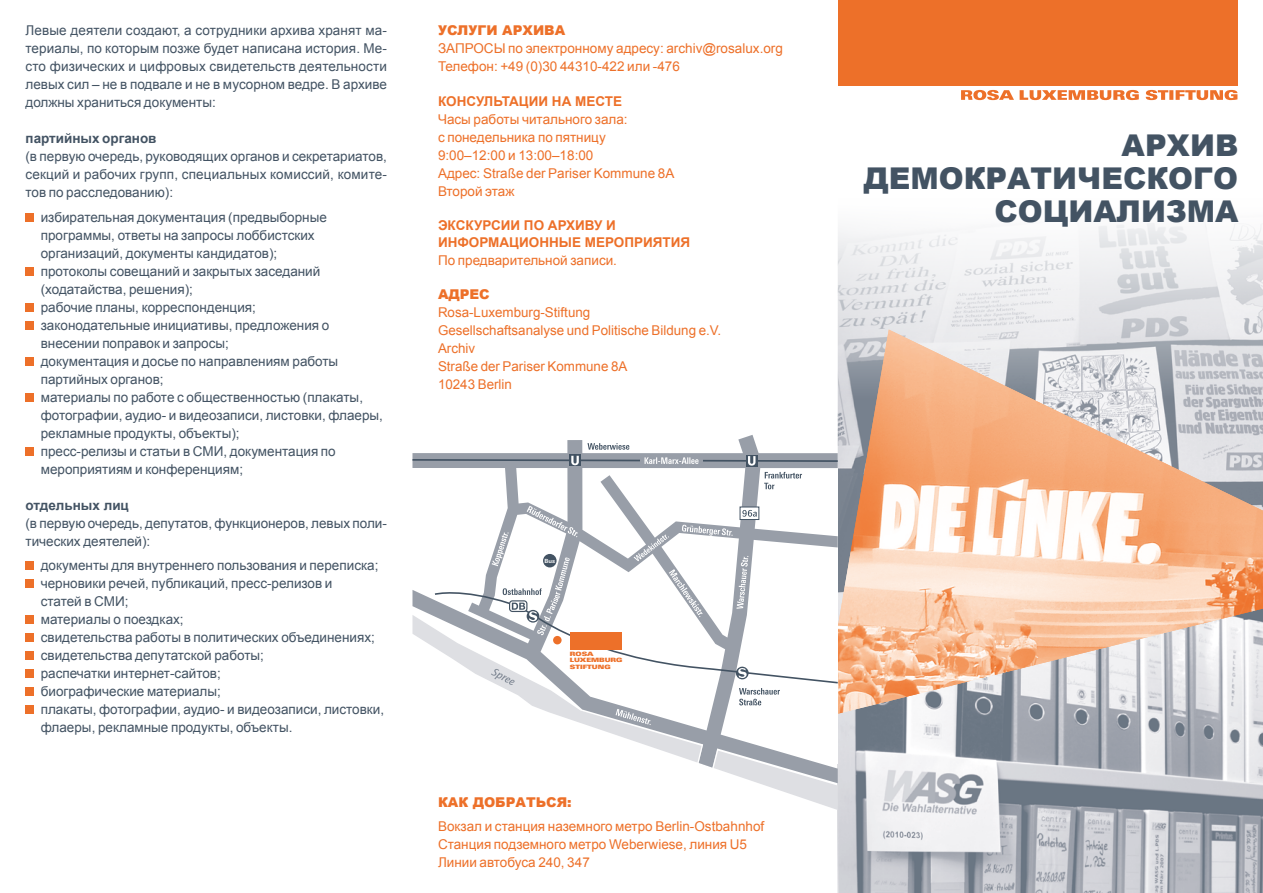
<style>
.page{position:relative;width:1263px;height:893px;background:#fff}
.page>*{position:absolute;margin:0;border:0;box-sizing:border-box;transform-origin:0 0}
.t1{font:900 30px/33px "Arial";color:#435363;text-align:right}
.t2{font:13.5px/18px "Arial";color:#435363}
.t3{font:13.5px/18px "Arial";color:#ed7029}
.t4{font:700 13.5px/16.5px "Arial";color:#ed7029}
.t5{font:900 13.5px "Arial";color:#ed7029}
.t6{font:700 13.5px "Arial";color:#435363}
.t7{font:5.85px/6.4px "Linotype Univers Extd X Black";color:#ed7029}
.t8{font:700 5.7px "Linotype Univers Basic";color:#fff}
</style>
<div class="page">
<img style="left:838px;top:718px;width:425px;height:175px">
<img style="left:838px;top:223px;width:425px;height:107px">
<img style="left:837px;top:330px;width:426px;height:388px">
<div style="left:838px;top:0;width:399px;height:85px;background:#ed7029"></div>
<svg style="left:961px;top:90px;width:276px;height:10px"></svg>
<div style="left:26px;top:213px;width:8px;height:9px;background:#ed7029"></div>
<div style="left:26px;top:267px;width:8px;height:9px;background:#ed7029"></div>
<div style="left:26px;top:303px;width:8px;height:9px;background:#ed7029"></div>
<div style="left:26px;top:321px;width:8px;height:9px;background:#ed7029"></div>
<div style="left:26px;top:357px;width:8px;height:9px;background:#ed7029"></div>
<div style="left:26px;top:393px;width:8px;height:9px;background:#ed7029"></div>
<div style="left:26px;top:447px;width:8px;height:9px;background:#ed7029"></div>
<div style="left:26px;top:562px;width:8px;height:8px;background:#ed7029"></div>
<div style="left:26px;top:580px;width:8px;height:8px;background:#ed7029"></div>
<div style="left:26px;top:616px;width:8px;height:8px;background:#ed7029"></div>
<div style="left:26px;top:634px;width:8px;height:8px;background:#ed7029"></div>
<div style="left:26px;top:652px;width:8px;height:8px;background:#ed7029"></div>
<div style="left:26px;top:670px;width:8px;height:8px;background:#ed7029"></div>
<div style="left:26px;top:688px;width:8px;height:8px;background:#ed7029"></div>
<div style="left:26px;top:706px;width:8px;height:8px;background:#ed7029"></div>
<svg style="left:759px;top:783px;width:79px;height:27px"></svg>
<svg style="left:412px;top:435px;width:426px;height:348px"></svg>
<svg style="left:569px;top:455px;width:12px;height:1px"></svg>
<div style="left:746px;top:455px;width:11px;height:11px;background:#435363"></div>
<svg style="left:696px;top:743px;width:8px;height:24px"></svg>
<svg style="left:711px;top:747px;width:8px;height:24px"></svg>
<svg style="left:587px;top:443px;width:42px;height:7px"></svg>
<svg style="left:764px;top:472px;width:38px;height:17px"></svg>
<div style="left:640px;top:455px;width:63px;height:11px;background:#989ea8"></div>
<svg style="left:412px;top:456px;width:427px;height:10px;background:#8f96a1"></svg>
<svg style="left:433px;top:506px;width:406px;height:219px"></svg>
<p class="t2" style="left:26px;top:22px;width:363px;text-align:justify">Левые деятели создают, а сотрудники архива хранят ма&shy;териалы, по которым позже будет написана история. Ме&shy;сто физических и цифровых свидетельств деятельности левых сил – не в подвале и не в мусорном ведре. В архиве должны храниться документы:</p>
<p class="t6" style="left:26px;top:130px;width:133px">партийных органов</p>
<p class="t2" style="left:26px;top:148px;width:363px;text-align:justify">(в первую очередь, руководящих органов и секретариатов, секций и рабочих групп, специальных комиссий, комите&shy;тов по расследованию):</p>
<p class="t2" style="left:41px;top:208px;width:344px">избирательная документация (предвыборные программы, ответы на запросы лоббистских организаций, документы кандидатов);<br>протоколы совещаний и закрытых заседаний (ходатайства, решения);<br>рабочие планы, корреспонденция;<br>законодательные инициативы, предложения о внесении поправок и запросы;<br>документация и досье по направлениям работы партийных органов;<br>материалы по работе с общественностью (плакаты, фотографии, аудио- и видеозаписи, листовки, флаеры, рекламные продукты, объекты);<br>пресс-релизы и статьи в СМИ, документация по мероприятиям и конференциям;</p>
<p class="t6" style="left:26px;top:496px;width:105px">отдельных лиц</p>
<p class="t2" style="left:26px;top:514px;width:363px">(в первую очередь, депутатов, функционеров, левых поли&shy;тических деятелей):</p>
<p class="t2" style="left:41px;top:556px;width:345px">документы для внутреннего пользования и переписка; черновики речей, публикаций, пресс-релизов и<br>статей в СМИ;<br>материалы о поездках;<br>свидетельства работы в политических объединениях; свидетельства депутатской работы;<br>распечатки интернет-сайтов;<br>биографические материалы;<br>плакаты, фотографии, аудио- и видеозаписи, листовки, флаеры, рекламные продукты, объекты.</p>
<p class="t5" style="left:438px;top:21px;width:129px">УСЛУГИ АРХИВА</p>
<p class="t3" style="left:438px;top:40px;width:346px">ЗАПРОСЫ по электронному адресу: archiv@rosalux.org<br>Телефон: +49 (0)30 44310-422 или -476</p>
<p class="t4" style="left:438px;top:93px;width:186px">КОНСУЛЬТАЦИИ НА МЕСТЕ</p>
<p class="t3" style="left:438px;top:110px;width:238px">Часы работы читального зала:<br>с понедельника по пятницу<br>9:00–12:00 и 13:00–18:00<br>Адрес: Straße der Pariser Kommune 8A<br>Второй этаж</p>
<p class="t4" style="left:438px;top:218px;width:254px">ЭКСКУРСИИ ПО АРХИВУ И<br>ИНФОРМАЦИОННЫЕ МЕРОПРИЯТИЯ</p>
<p class="t3" style="left:438px;top:251px;width:181px">По предварительной записи.</p>
<p class="t5" style="left:438px;top:285px;width:53px">АДРЕС</p>
<p class="t3" style="left:438px;top:304px;width:285px">Rosa-Luxemburg-Stiftung<br>Gesellschaftsanalyse und Politische Bildung e.V.<br>Archiv<br>Straße der Pariser Kommune 8A<br>10243 Berlin</p>
<p class="t8" style="left:544px;top:557px;width:12px">Bus</p>
<p class="t7" style="left:570px;top:651px;width:54px">ROSA<br>LUXEMBURG<br>STIFTUNG</p>
<p class="t5" style="left:438px;top:792px;width:135px">КАК ДОБРАТЬСЯ:</p>
<p class="t3" style="left:438px;top:818px;width:328px">Вокзал и станция наземного метро Berlin-Ostbahnhof<br>Станция подземного метро Weberwiese, линия U5<br>Линии автобуса 240, 347</p>
<h1 class="t1" style="left:863px;top:128px;width:376px">АРХИВ<br>ДЕМОКРАТИЧЕСКОГО<br>СОЦИАЛИЗМА</h1>
</div>
